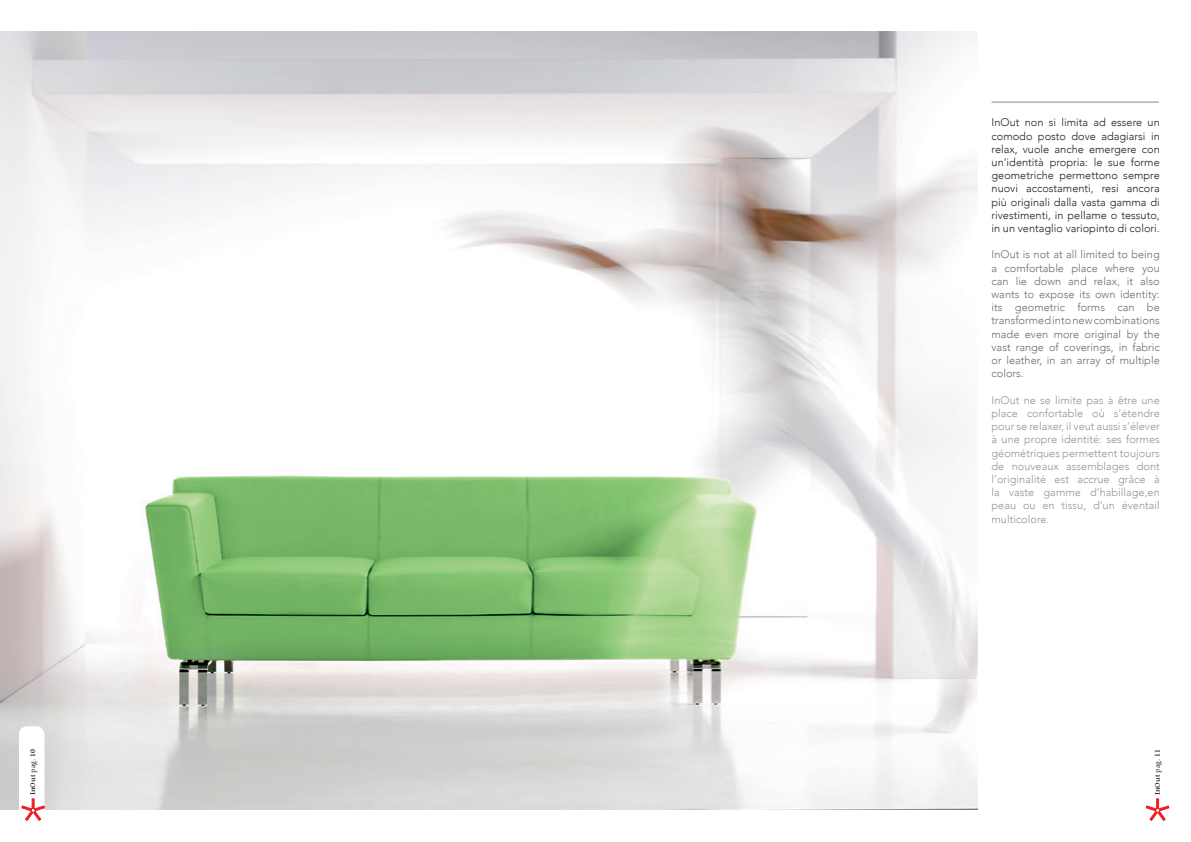
<style>
.page{position:relative;width:1191px;height:842px;background:#fff}
.page>*{position:absolute;margin:0;border:0;box-sizing:border-box;transform-origin:0 0}
.t1{font:300 11px/13.2px "Avenir";color:#939598;text-align:justify}
.t2{font:300 11px/13.2px "Avenir";color:#231f20;text-align:justify}
.t3{font:300 11px/13.2px "Avenir";color:#6c6d70;text-align:justify}
.t4{font:600 8px "Apollo MT Std";color:#231f20}
.s1{font-weight:400}
</style>
<div class="page">
<hr style="left:991px;top:102px;width:167px;height:1px;background:#918177">
<img style="left:0;top:31px;width:977px;height:779px">
<div style="left:19px;top:726px;width:26px;height:110px;background:#fff;border-radius:9px"></div>
<svg style="left:1146px;top:799px;width:23px;height:21px"></svg>
<svg style="left:22px;top:799px;width:23px;height:21px"></svg>
<p class="t4" style="left:29px;top:795px;width:47px;rotate:-90deg">InOut <span class="s1">pag.</span> 10</p>
<p class="t2" style="left:991px;top:116px;width:170px">InOut non si limita ad essere un comodo posto dove adagiarsi in relax, vuole anche emergere con un’identità propria: le sue forme geometriche permettono sempre nuovi accostamenti, resi ancora più originali dalla vasta gamma di rivestimenti, in pellame o tessuto, in un ventaglio variopinto di colori.</p>
<p class="t3" style="left:991px;top:248px;width:170px">InOut is not at all limited to being a comfortable place where you can lie down and relax, it also wants to expose its own identity: its geometric forms can be transformed into new combinations made even more original by the vast range of coverings, in fabric or leather, in an array of multiple colors.</p>
<p class="t1" style="left:991px;top:393px;width:170px">InOut ne se limite pas à être une place confortable où s’étendre pour se relaxer, il veut aussi s’élever à une propre identité: ses formes géométriques permettent toujours de nouveaux assemblages dont l’originalité est accrue grâce à la vaste gamme d’habillage,en peau ou en tissu, d’un éventail multicolore.</p>
<p class="t4" style="left:1153px;top:795px;width:47px;rotate:-90deg">InOut <span class="s1">pag.</span> 11</p>
</div>
